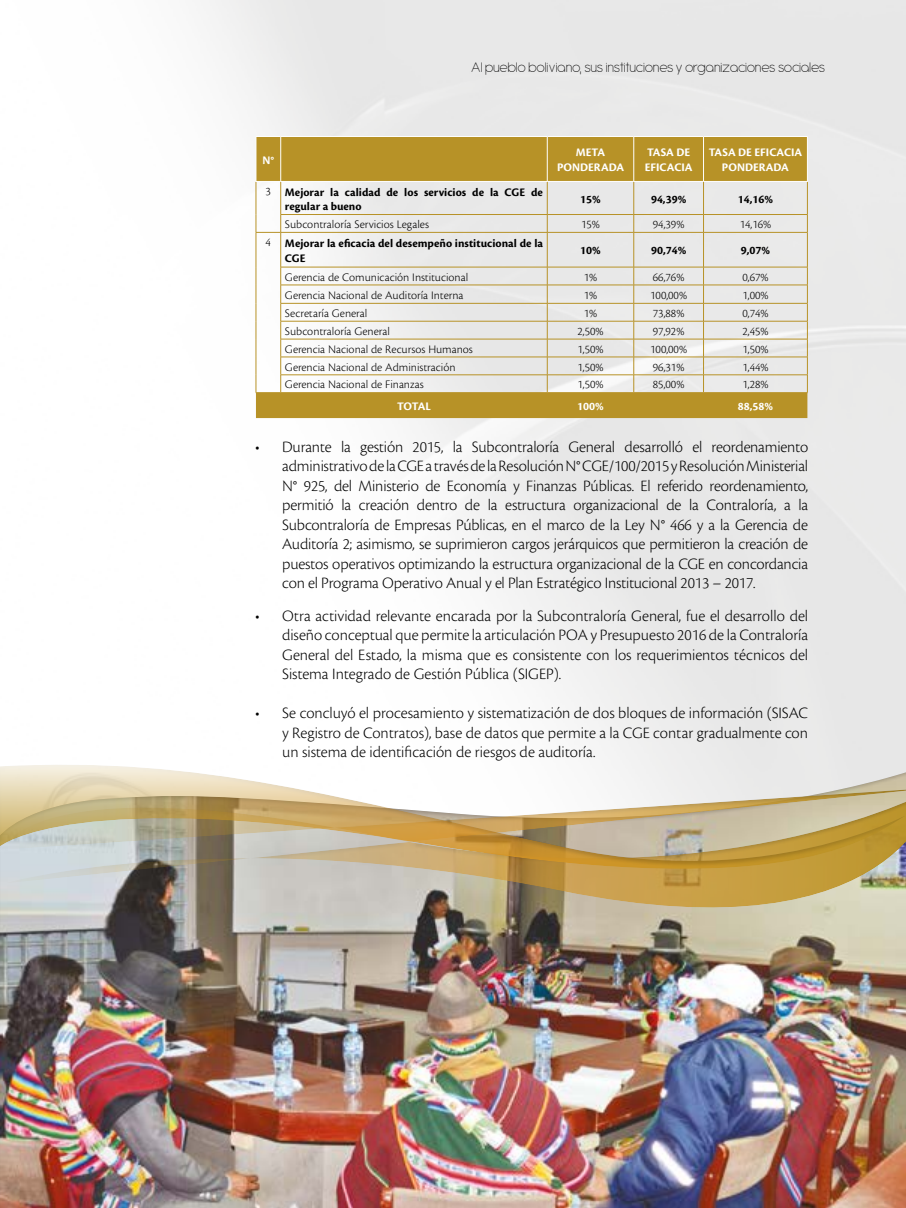
<style>
.page{position:relative;width:906px;height:1208px;background:#fff}
.page>*{position:absolute;margin:0;border:0;box-sizing:border-box;transform-origin:0 0}
.t1{font:300 16.5px/19.5px "Cronos Pro";letter-spacing:-.01em;color:#000;text-align:justify}
.t2{font:200 15px "Antipasto";letter-spacing:-.02em;color:#000}
.t3{font:12px "Cronos Pro Lt Capt";color:#000}
.t4{font:700 12px/14.4px "Cronos Pro";letter-spacing:.005em;color:#000}
.t5{font:700 12px/14.4px "Cronos Pro";color:#fff;text-align:center}
.s1{font-family:"Cronos Pro Lt Capt";font-weight:400}
</style>
<div class="page">
<img style="left:200px;top:0;width:706px;height:754px">
<svg style="left:256px;top:137px;width:551px;height:281px;fill:#e8e8e8"></svg>
<hr style="left:256px;top:182px;width:1px;height:32px;background:#b79227">
<hr style="left:280px;top:182px;width:1px;height:32px;background:#b79227">
<hr style="left:547px;top:182px;width:1px;height:32px;background:#b79227">
<hr style="left:633px;top:182px;width:1px;height:32px;background:#b79227">
<hr style="left:703px;top:182px;width:1px;height:32px;background:#b79227">
<hr style="left:807px;top:182px;width:1px;height:32px;background:#b79227">
<hr style="left:280px;top:214px;width:267px;height:1px;background:#b79227">
<hr style="left:547px;top:214px;width:87px;height:1px;background:#b79227">
<svg style="left:547px;top:215px;width:1px;height:17px"></svg>
<hr style="left:634px;top:214px;width:69px;height:1px;background:#b79227">
<svg style="left:633px;top:215px;width:1px;height:17px"></svg>
<hr style="left:703px;top:214px;width:104px;height:1px;background:#b79227">
<svg style="left:703px;top:215px;width:1px;height:17px"></svg>
<svg style="left:807px;top:215px;width:1px;height:17px"></svg>
<svg style="left:256px;top:214px;width:25px;height:19px"></svg>
<hr style="left:256px;top:232px;width:1px;height:35px;background:#b79227">
<hr style="left:281px;top:232px;width:266px;height:1px;background:#b79227">
<hr style="left:280px;top:232px;width:1px;height:35px;background:#b79227">
<hr style="left:547px;top:232px;width:87px;height:1px;background:#b79227">
<hr style="left:547px;top:232px;width:1px;height:35px;background:#b79227">
<hr style="left:634px;top:232px;width:69px;height:1px;background:#b79227">
<hr style="left:633px;top:232px;width:1px;height:35px;background:#b79227">
<hr style="left:703px;top:232px;width:104px;height:1px;background:#b79227">
<hr style="left:703px;top:232px;width:1px;height:35px;background:#b79227">
<hr style="left:807px;top:232px;width:1px;height:35px;background:#b79227">
<hr style="left:280px;top:267px;width:267px;height:1px;background:#b79227">
<hr style="left:547px;top:267px;width:87px;height:1px;background:#b79227">
<hr style="left:634px;top:267px;width:69px;height:1px;background:#b79227">
<hr style="left:703px;top:267px;width:104px;height:1px;background:#b79227">
<hr style="left:280px;top:285px;width:267px;height:1px;background:#b79227">
<hr style="left:547px;top:285px;width:87px;height:1px;background:#b79227">
<hr style="left:634px;top:285px;width:69px;height:1px;background:#b79227">
<hr style="left:703px;top:285px;width:104px;height:1px;background:#b79227">
<hr style="left:280px;top:303px;width:267px;height:1px;background:#b79227">
<hr style="left:547px;top:303px;width:87px;height:1px;background:#b79227">
<hr style="left:634px;top:303px;width:69px;height:1px;background:#b79227">
<hr style="left:703px;top:303px;width:104px;height:1px;background:#b79227">
<hr style="left:280px;top:321px;width:267px;height:1px;background:#b79227">
<hr style="left:547px;top:321px;width:87px;height:1px;background:#b79227">
<hr style="left:634px;top:321px;width:69px;height:1px;background:#b79227">
<hr style="left:703px;top:321px;width:104px;height:1px;background:#b79227">
<hr style="left:280px;top:339px;width:267px;height:1px;background:#b79227">
<hr style="left:547px;top:339px;width:87px;height:1px;background:#b79227">
<hr style="left:634px;top:339px;width:69px;height:1px;background:#b79227">
<hr style="left:703px;top:339px;width:104px;height:1px;background:#b79227">
<hr style="left:280px;top:357px;width:267px;height:1px;background:#b79227">
<hr style="left:547px;top:357px;width:87px;height:1px;background:#b79227">
<hr style="left:634px;top:357px;width:69px;height:1px;background:#b79227">
<hr style="left:703px;top:357px;width:104px;height:1px;background:#b79227">
<hr style="left:280px;top:374px;width:267px;height:1px;background:#b79227">
<svg style="left:256px;top:267px;width:25px;height:126px"></svg>
<hr style="left:547px;top:374px;width:87px;height:1px;background:#b79227">
<svg style="left:547px;top:267px;width:1px;height:125px"></svg>
<hr style="left:634px;top:374px;width:69px;height:1px;background:#b79227">
<svg style="left:633px;top:267px;width:1px;height:125px"></svg>
<hr style="left:703px;top:374px;width:104px;height:1px;background:#b79227">
<svg style="left:703px;top:267px;width:1px;height:125px"></svg>
<svg style="left:807px;top:267px;width:1px;height:125px"></svg>
<hr style="left:281px;top:392px;width:266px;height:1px;background:#b79227">
<hr style="left:547px;top:392px;width:87px;height:1px;background:#b79227">
<hr style="left:634px;top:392px;width:69px;height:1px;background:#b79227">
<hr style="left:703px;top:392px;width:104px;height:1px;background:#b79227">
<svg style="left:255px;top:136px;width:26px;height:1px"></svg>
<hr style="left:255px;top:137px;width:1px;height:44px;background:#fff">
<hr style="left:281px;top:136px;width:266px;height:1px;background:#fff">
<hr style="left:280px;top:137px;width:1px;height:44px;background:#fff">
<hr style="left:547px;top:136px;width:87px;height:1px;background:#fff">
<hr style="left:547px;top:137px;width:1px;height:44px;background:#fff">
<hr style="left:634px;top:136px;width:69px;height:1px;background:#fff">
<hr style="left:633px;top:137px;width:1px;height:44px;background:#fff">
<hr style="left:703px;top:136px;width:104px;height:1px;background:#fff">
<hr style="left:703px;top:137px;width:1px;height:44px;background:#fff">
<hr style="left:807px;top:137px;width:1px;height:44px;background:#fff">
<svg style="left:255px;top:181px;width:26px;height:1px"></svg>
<hr style="left:281px;top:181px;width:266px;height:1px;background:#fff">
<hr style="left:547px;top:181px;width:87px;height:1px;background:#fff">
<hr style="left:634px;top:181px;width:69px;height:1px;background:#fff">
<hr style="left:703px;top:181px;width:104px;height:1px;background:#fff">
<div style="left:0;top:759px;width:906px;height:449px;background:#000;opacity:.2"></div>
<div style="left:0;top:777px;width:906px;height:131px;background:#000;opacity:.2"></div>
<div style="left:0;top:754px;width:906px;height:115px;background:#000;opacity:.2"></div>
<p class="t2" style="left:471px;top:59px;width:355px">Al pueblo boliviano, sus instituciones y organizaciones sociales</p>
<p class="t5" style="left:262px;top:153px;width:13px">N°</p>
<p class="t5" style="left:557px;top:146px;width:69px">META<br>PONDERADA</p>
<p class="t5" style="left:645px;top:146px;width:49px;text-align:left">TASA DE<br>EFICACIA</p>
<p class="t5" style="left:709px;top:146px;width:95px">TASA DE EFICACIA<br>PONDERADA</p>
<p class="t4" style="left:285px;top:185px;width:259px;text-indent:-19px"><span class="s1">3</span> Mejorar la calidad de los servicios de la CGE de regular a bueno</p>
<p class="t4" style="left:580px;top:192px;width:22px">15%</p>
<p class="t4" style="left:651px;top:192px;width:37px">94,39%</p>
<p class="t4" style="left:738px;top:192px;width:37px">14,16%</p>
<p class="t3" style="left:285px;top:217px;width:146px">Subcontraloría Servicios Legales</p>
<p class="t3" style="left:581px;top:217px;width:20px">15%</p>
<p class="t3" style="left:653px;top:217px;width:33px">94,39%</p>
<p class="t3" style="left:739px;top:217px;width:33px">14,16%</p>
<p class="t4" style="left:285px;top:236px;width:259px;text-indent:-19px"><span class="s1">4</span> Mejorar la eficacia del desempeño institucional de la<br>CGE</p>
<p class="t4" style="left:580px;top:244px;width:22px">10%</p>
<p class="t4" style="left:651px;top:244px;width:37px">90,74%</p>
<p class="t4" style="left:741px;top:244px;width:31px">9,07%</p>
<p class="t3" style="left:285px;top:270px;width:185px">Gerencia de Comunicación Institucional</p>
<p class="t3" style="left:584px;top:270px;width:15px">1%</p>
<p class="t3" style="left:653px;top:270px;width:33px">66,76%</p>
<p class="t3" style="left:742px;top:270px;width:28px">0,67%</p>
<p class="t3" style="left:285px;top:288px;width:180px">Gerencia Nacional de Auditoría Interna</p>
<p class="t3" style="left:584px;top:288px;width:15px">1%</p>
<p class="t3" style="left:650px;top:288px;width:38px">100,00%</p>
<p class="t3" style="left:742px;top:288px;width:28px">1,00%</p>
<p class="t3" style="left:285px;top:306px;width:84px">Secretaría General</p>
<p class="t3" style="left:584px;top:306px;width:15px">1%</p>
<p class="t3" style="left:653px;top:306px;width:33px">73,88%</p>
<p class="t3" style="left:742px;top:306px;width:28px">0,74%</p>
<p class="t3" style="left:285px;top:324px;width:106px">Subcontraloría General</p>
<p class="t3" style="left:577px;top:324px;width:28px">2,50%</p>
<p class="t3" style="left:653px;top:324px;width:33px">97,92%</p>
<p class="t3" style="left:742px;top:324px;width:28px">2,45%</p>
<p class="t3" style="left:285px;top:342px;width:189px">Gerencia Nacional de Recursos Humanos</p>
<p class="t3" style="left:577px;top:342px;width:28px">1,50%</p>
<p class="t3" style="left:650px;top:342px;width:38px">100,00%</p>
<p class="t3" style="left:742px;top:342px;width:28px">1,50%</p>
<p class="t3" style="left:285px;top:360px;width:172px">Gerencia Nacional de Administración</p>
<p class="t3" style="left:577px;top:360px;width:28px">1,50%</p>
<p class="t3" style="left:653px;top:360px;width:33px">96,31%</p>
<p class="t3" style="left:742px;top:360px;width:28px">1,44%</p>
<p class="t3" style="left:285px;top:378px;width:140px">Gerencia Nacional de Finanzas</p>
<p class="t3" style="left:577px;top:378px;width:28px">1,50%</p>
<p class="t3" style="left:653px;top:378px;width:33px">85,00%</p>
<p class="t3" style="left:742px;top:378px;width:28px">1,28%</p>
<p class="t5" style="left:397px;top:399px;width:35px">TOTAL</p>
<p class="t5" style="left:577px;top:399px;width:28px">100%</p>
<p class="t5" style="left:738px;top:399px;width:37px">88,58%</p>
<p class="t1" style="left:282px;top:437px;width:527px;text-indent:-27px">• Durante la gestión 2015, la Subcontraloría General desarrolló el reordenamiento administrativo de la CGE a través de la Resolución N° CGE/100/2015 y Resolución Ministerial N° 925, del Ministerio de Economía y Finanzas Públicas. El referido reordenamiento, permitió la creación dentro de la estructura organizacional de la Contraloría, a la Subcontraloría de Empresas Públicas, en el marco de la Ley N° 466 y a la Gerencia de Auditoría 2; asimismo, se suprimieron cargos jerárquicos que permitieron la creación de puestos operativos optimizando la estructura organizacional de la CGE en concordancia con el Programa Operativo Anual y el Plan Estratégico Institucional 2013 – 2017.</p>
<p class="t1" style="left:282px;top:605px;width:527px;text-indent:-27px">• Otra actividad relevante encarada por la Subcontraloría General, fue el desarrollo del diseño conceptual que permite la articulación POA y Presupuesto 2016 de la Contraloría General del Estado, la misma que es consistente con los requerimientos técnicos del Sistema Integrado de Gestión Pública (SIGEP).</p>
<p class="t1" style="left:282px;top:703px;width:527px;text-indent:-27px">• Se concluyó el procesamiento y sistematización de dos bloques de información (SISAC y Registro de Contratos), base de datos que permite a la CGE contar gradualmente con un sistema de identificación de riesgos de auditoría.</p>
</div>
